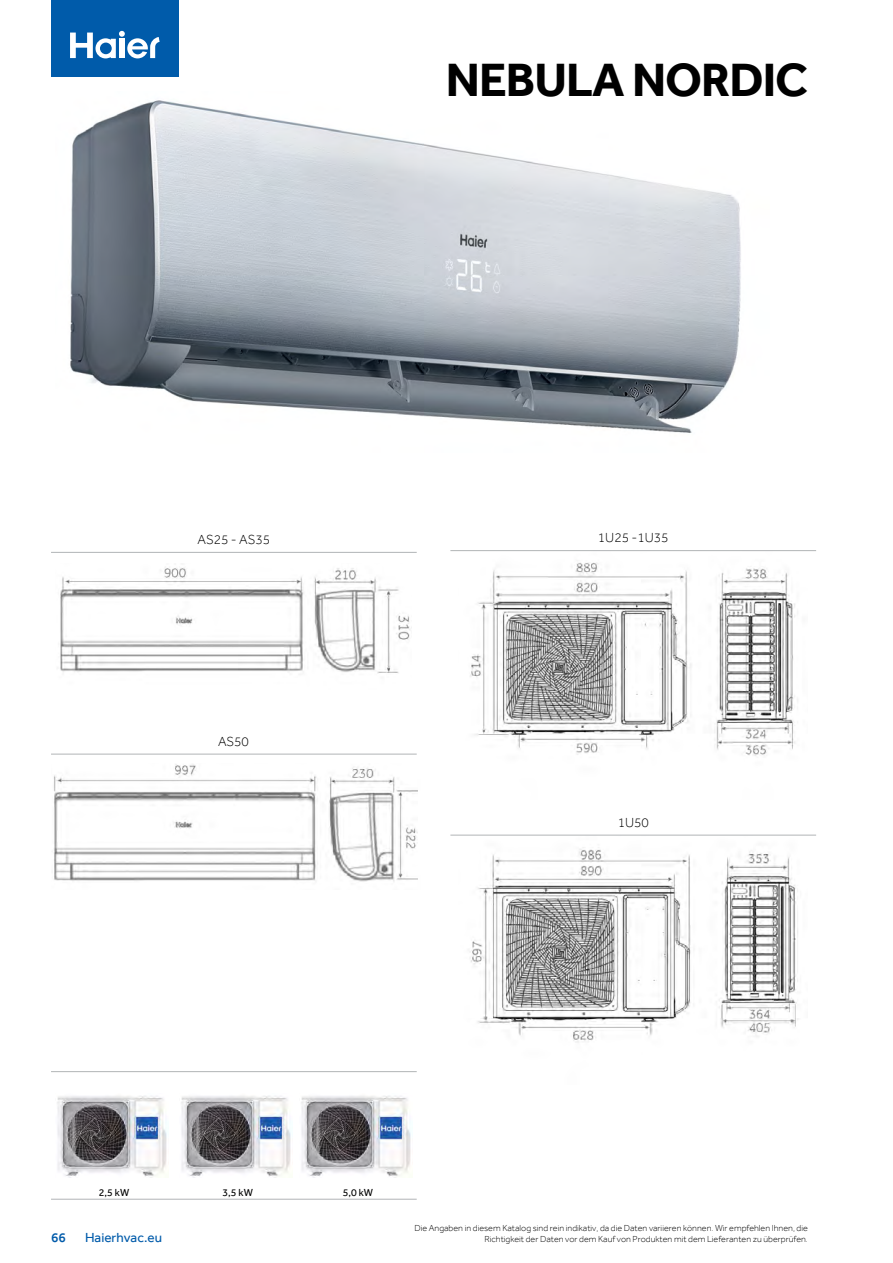
<style>
.page{position:relative;width:893px;height:1263px;background:#fff}
.page>*{position:absolute;margin:0;border:0;box-sizing:border-box;transform-origin:0 0}
.t1{font:700 48px "Effra";letter-spacing:-.02em;color:#000}
.t2{font:300 13.5px "Effra";color:#000}
.t3{font:13.5px "Effra";color:#005baa}
.t4{font:500 13.5px "Effra";color:#005baa}
.t5{font:10.5px "Effra";color:#000}
.t6{font:300 9px/10.8px "Effra";color:#000;text-align:right}
</style>
<div class="page">
<img style="left:54px;top:764px;width:364px;height:118px">
<img style="left:470px;top:551px;width:328px;height:205px">
<hr style="left:51px;top:1071px;width:366px;height:1px;background:#b1b4b6">
<img style="left:70px;top:100px;width:671px;height:333px">
<img style="left:60px;top:567px;width:350px;height:106px">
<img style="left:469px;top:847px;width:329px;height:196px">
<hr style="left:51px;top:1199px;width:366px;height:1px;background:#b1b4b6">
<img style="left:57px;top:1096px;width:110px;height:81px">
<img style="left:181px;top:1096px;width:110px;height:81px">
<img style="left:301px;top:1096px;width:110px;height:81px">
<hr style="left:450px;top:550px;width:366px;height:1px;background:#b1b4b6">
<hr style="left:450px;top:835px;width:366px;height:1px;background:#b1b4b6">
<hr style="left:51px;top:754px;width:366px;height:1px;background:#b1b4b6">
<hr style="left:51px;top:552px;width:366px;height:1px;background:#b1b4b6">
<div style="left:51px;top:0;width:128px;height:77px;background:#005baa"></div>
<svg style="left:70px;top:31px;width:90px;height:27px"></svg>
<p class="t1" style="left:446px;top:51px;width:364px">NEBULA NORDIC</p>
<p class="t2" style="left:198px;top:531px;width:74px">AS25 - AS35</p>
<p class="t2" style="left:218px;top:733px;width:32px">AS50</p>
<p class="t5" style="left:99px;top:1186px;width:32px">2,5 kW</p>
<p class="t5" style="left:222px;top:1186px;width:32px">3,5 kW</p>
<p class="t5" style="left:343px;top:1186px;width:32px">5,0 kW</p>
<p class="t2" style="left:598px;top:530px;width:72px">1U25 -1U35</p>
<p class="t2" style="left:618px;top:814px;width:33px">1U50</p>
<p class="t4" style="left:51px;top:1229px;width:16px">66</p>
<h2 class="t3" style="left:85px;top:1229px;width:78px">Haierhvac.eu</h2>
<p class="t6" style="left:414px;top:1222px;width:395px">Die Angaben in diesem Katalog sind rein indikativ, da die Daten variieren können. Wir empfehlen Ihnen, die<br>Richtigkeit der Daten vor dem Kauf von Produkten mit dem Lieferanten zu überprüfen.</p>
</div>
